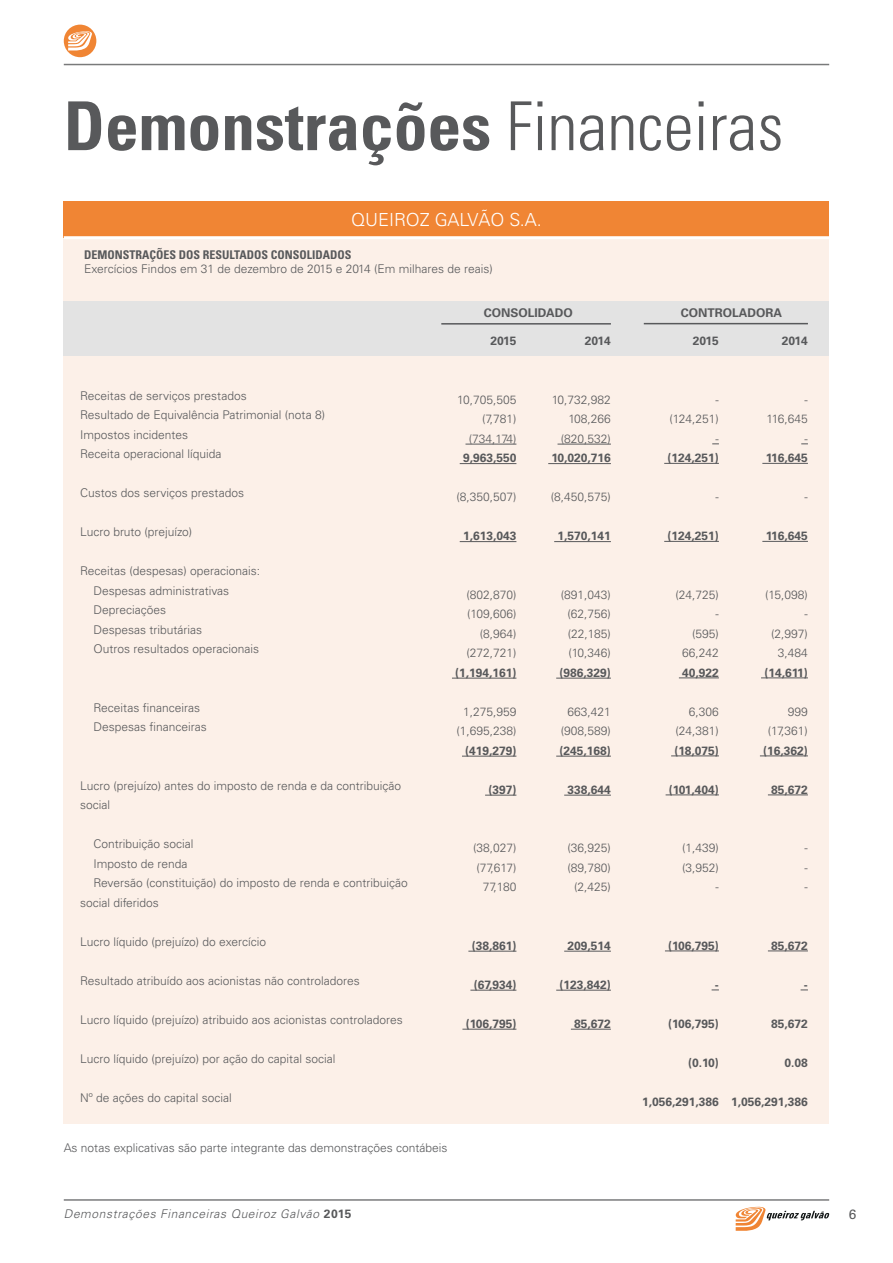
<style>
.page{position:relative;width:893px;height:1263px;background:#fff}
.page>*{position:absolute;margin:0;border:0;box-sizing:border-box;transform-origin:0 0}
.t1{font:700 condensed 67.5px "Univers";color:#58595b}
.t2{font:300 18px "Univers";color:#fff}
.t3{font:13.5px "Univers";color:#58595b}
.t4{font:300 12px/19.5px "Univers";color:#58595b;text-align:right}
.t5{font:700 12px "Univers";color:#58595b}
.t6{font:italic 300 12px "Univers";letter-spacing:.05em;color:#58595b}
.t7{font:700 condensed 12px "Univers";color:#58595b}
.s1{font-weight:300}
.s2{font-weight:700;font-style:normal}
</style>
<div class="page">
<svg style="left:735px;top:1207px;width:94px;height:24px"></svg>
<hr style="left:64px;top:1199px;width:765px;height:2px;background:#58595b">
<hr style="left:64px;top:64px;width:765px;height:1px;background:#58595b">
<div style="left:64px;top:25px;width:32px;height:32px;background:#f08534;border-radius:50%"></div>
<svg style="left:68px;top:31px;width:24px;height:20px"></svg>
<div style="left:64px;top:236px;width:765px;height:887px;background:#fcf0e8"></div>
<div style="left:64px;top:201px;width:765px;height:37px;background:#f08534"></div>
<hr style="left:64px;top:236px;width:765px;height:3px;background:#fff">
<div style="left:64px;top:302px;width:765px;height:54px;background:#e3e3e3"></div>
<hr style="left:465px;top:444px;width:51px;height:1px;background:#58595b">
<hr style="left:460px;top:463px;width:56px;height:1px;background:#58595b">
<hr style="left:460px;top:541px;width:56px;height:1px;background:#58595b">
<hr style="left:452px;top:678px;width:64px;height:1px;background:#58595b">
<hr style="left:462px;top:756px;width:54px;height:1px;background:#58595b">
<hr style="left:485px;top:795px;width:31px;height:1px;background:#58595b">
<hr style="left:468px;top:951px;width:48px;height:1px;background:#58595b">
<hr style="left:470px;top:990px;width:46px;height:1px;background:#58595b">
<hr style="left:462px;top:1029px;width:54px;height:1px;background:#58595b">
<hr style="left:557px;top:444px;width:54px;height:1px;background:#58595b">
<hr style="left:548px;top:463px;width:63px;height:1px;background:#58595b">
<hr style="left:554px;top:541px;width:57px;height:1px;background:#58595b">
<hr style="left:556px;top:678px;width:55px;height:1px;background:#58595b">
<hr style="left:556px;top:756px;width:55px;height:1px;background:#58595b">
<hr style="left:564px;top:795px;width:47px;height:1px;background:#58595b">
<hr style="left:564px;top:951px;width:47px;height:1px;background:#58595b">
<hr style="left:556px;top:990px;width:55px;height:1px;background:#58595b">
<hr style="left:571px;top:1029px;width:40px;height:1px;background:#58595b">
<hr style="left:441px;top:323px;width:170px;height:2px;background:#58595b">
<hr style="left:664px;top:463px;width:55px;height:1px;background:#58595b">
<hr style="left:664px;top:541px;width:55px;height:1px;background:#58595b">
<hr style="left:679px;top:678px;width:40px;height:1px;background:#58595b">
<hr style="left:671px;top:756px;width:48px;height:1px;background:#58595b">
<hr style="left:666px;top:795px;width:53px;height:1px;background:#58595b">
<hr style="left:665px;top:951px;width:54px;height:1px;background:#58595b">
<hr style="left:762px;top:463px;width:46px;height:1px;background:#58595b">
<hr style="left:762px;top:541px;width:46px;height:1px;background:#58595b">
<hr style="left:761px;top:678px;width:47px;height:1px;background:#58595b">
<hr style="left:760px;top:756px;width:48px;height:1px;background:#58595b">
<hr style="left:768px;top:795px;width:40px;height:1px;background:#58595b">
<hr style="left:768px;top:951px;width:40px;height:1px;background:#58595b">
<hr style="left:644px;top:323px;width:164px;height:1px;background:#58595b">
<h1 class="t1" style="left:64px;top:85px;width:721px">DEMONSTRAÇÕES <span class="s1">Financeiras</span></h1>
<h2 class="t2" style="left:351px;top:209px;width:192px">QUEIROZ GALVÃO S.A.</h2>
<p class="t7" style="left:84px;top:247px;width:240px">DEMONSTRAÇÕES DOS RESULTADOS CONSOLIDAD</p>
<p class="t7" style="left:337px;top:247px;width:16px">OS</p>
<p class="t4" style="left:84px;top:259px;width:410px">Exercícios Findos em 31 de dezembro de 2015 e 2014 (Em milhares de reais)</p>
<p class="t5" style="left:484px;top:306px;width:90px">CONSOLIDADO</p>
<p class="t5" style="left:490px;top:334px;width:28px">2015</p>
<p class="t5" style="left:585px;top:334px;width:28px">2014</p>
<p class="t4" style="left:80px;top:386px;width:247px;text-align:left">Receitas de serviços prestados<br>Resultado de Equivalência Patrimonial (nota 8)<br>Impostos incidentes<br>Receita operacional líquida</p>
<p class="t4" style="left:80px;top:483px;width:166px">Custos dos serviços prestados</p>
<p class="t4" style="left:80px;top:522px;width:114px">Lucro bruto (prejuízo)</p>
<p class="t4" style="left:93px;top:561px;width:168px;text-align:left;text-indent:-13px">Receitas (despesas) operacionais:<br>Despesas administrativas<br>Depreciações<br>Despesas tributárias<br>Outros resultados operacionais</p>
<p class="t4" style="left:93px;top:698px;width:115px;text-align:left">Receitas financeiras<br>Despesas financeiras</p>
<p class="t4" style="left:80px;top:776px;width:323px;text-align:left">Lucro (prejuízo) antes do imposto de renda e da contribuição social</p>
<p class="t4" style="left:93px;top:834px;width:102px">Contribuição social</p>
<p class="t4" style="left:93px;top:854px;width:96px">Imposto de renda</p>
<p class="t4" style="left:93px;top:873px;width:316px">Reversão (constituição) do imposto de renda e contribuição</p>
<p class="t4" style="left:80px;top:893px;width:80px">social diferidos</p>
<p class="t4" style="left:80px;top:932px;width:188px">Lucro líquido (prejuízo) do exercício</p>
<p class="t4" style="left:80px;top:971px;width:281px">Resultado atribuído aos acionistas não controladores</p>
<p class="t4" style="left:80px;top:1010px;width:324px">Lucro líquido (prejuízo) atribuido aos acionistas controladores</p>
<p class="t4" style="left:80px;top:1049px;width:257px">Lucro líquido (prejuízo) por ação do capital social</p>
<p class="t4" style="left:80px;top:1088px;width:153px">Nº de ações do capital social</p>
<p class="t4" style="left:457px;top:390px;width:61px">10,705,505 (7,781) (734,174)</p>
<p class="t5" style="left:463px;top:451px;width:55px">9,963,550</p>
<p class="t4" style="left:456px;top:487px;width:62px">(8,350,507)</p>
<p class="t5" style="left:463px;top:529px;width:55px">1,613,043</p>
<p class="t4" style="left:466px;top:585px;width:52px">(802,870) (109,606) (8,964) (272,721)</p>
<p class="t5" style="left:455px;top:666px;width:63px">(1,194,161)</p>
<p class="t4" style="left:456px;top:702px;width:62px;text-align:center">1,275,959 (1,695,238)</p>
<p class="t5" style="left:465px;top:744px;width:53px">(419,279)</p>
<p class="t5" style="left:488px;top:783px;width:30px">(397)</p>
<p class="t4" style="left:473px;top:838px;width:45px">(38,027) (77,617)<br>77,180</p>
<p class="t5" style="left:472px;top:939px;width:46px">(38,861)</p>
<p class="t5" style="left:474px;top:978px;width:44px">(67,934)</p>
<p class="t5" style="left:466px;top:1017px;width:52px">(106,795)</p>
<p class="t4" style="left:64px;top:1138px;width:385px">As notas explicativas são parte integrante das demonstrações contábeis</p>
<p class="t4" style="left:552px;top:390px;width:61px">10,732,982<br>108,266 (820,532)</p>
<p class="t5" style="left:552px;top:451px;width:61px">10,020,716</p>
<p class="t4" style="left:551px;top:487px;width:62px">(8,450,575)</p>
<p class="t5" style="left:557px;top:529px;width:55px">1,570,141</p>
<p class="t4" style="left:567px;top:585px;width:45px;text-align:justify;text-indent:-7px">(891,043) (62,756) (22,185) (10,346)</p>
<p class="t5" style="left:560px;top:666px;width:53px">(986,329)</p>
<p class="t4" style="left:561px;top:702px;width:52px;text-align:center">663,421 (908,589)</p>
<p class="t5" style="left:560px;top:744px;width:53px">(245,168)</p>
<p class="t5" style="left:567px;top:783px;width:45px">338,644</p>
<p class="t4" style="left:567px;top:838px;width:45px;text-align:center">(36,925) (89,780) (2,425)</p>
<p class="t5" style="left:567px;top:939px;width:45px">209,514</p>
<p class="t5" style="left:560px;top:978px;width:53px">(123,842)</p>
<p class="t5" style="left:574px;top:1017px;width:38px">85,672</p>
<p class="t5" style="left:681px;top:306px;width:103px">CONTROLADORA</p>
<p class="t5" style="left:693px;top:334px;width:28px">2015</p>
<p class="t5" style="left:782px;top:334px;width:28px">2014</p>
<p class="t4" style="left:669px;top:390px;width:51px">- (124,251) -</p>
<p class="t5" style="left:668px;top:451px;width:53px">(124,251)</p>
<p class="t4" style="left:716px;top:487px;width:5px">-</p>
<p class="t5" style="left:668px;top:529px;width:53px">(124,251)</p>
<p class="t4" style="left:675px;top:585px;width:45px">(24,725) -<br>(595)<br>66,242</p>
<p class="t5" style="left:682px;top:665px;width:38px">40,922</p>
<p class="t4" style="left:675px;top:702px;width:45px">6,306 (24,381)</p>
<p class="t5" style="left:674px;top:743px;width:46px">(18,075)</p>
<p class="t5" style="left:669px;top:782px;width:51px">(101,404)</p>
<p class="t4" style="left:682px;top:838px;width:38px">(1,439) (3,952) -</p>
<p class="t4" style="left:766px;top:390px;width:43px">-<br>116,645 -</p>
<p class="t5" style="left:766px;top:451px;width:44px">116,645</p>
<p class="t4" style="left:805px;top:487px;width:5px">-</p>
<p class="t5" style="left:766px;top:529px;width:44px">116,645</p>
<p class="t4" style="left:765px;top:585px;width:44px">(15,098) - (2,997)<br>3,484</p>
<p class="t5" style="left:764px;top:665px;width:45px">(14,611)</p>
<p class="t4" style="left:768px;top:702px;width:42px">999 (17,361)</p>
<p class="t5" style="left:763px;top:743px;width:46px">(16,362)</p>
<p class="t5" style="left:771px;top:782px;width:38px">85,672</p>
<p class="t4" style="left:805px;top:838px;width:5px;text-align:justify">- - -</p>
<p class="t5" style="left:668px;top:938px;width:52px">(106,795)</p>
<p class="t5" style="left:715px;top:977px;width:5px">-</p>
<p class="t5" style="left:668px;top:1016px;width:52px">(106,795)</p>
<p class="t5" style="left:688px;top:1055px;width:32px">(0.10)</p>
<p class="t5" style="left:642px;top:1094px;width:78px">1,056,291,386</p>
<p class="t5" style="left:771px;top:938px;width:38px">85,672</p>
<p class="t5" style="left:804px;top:977px;width:5px">-</p>
<p class="t5" style="left:771px;top:1016px;width:38px">85,672</p>
<p class="t5" style="left:785px;top:1055px;width:25px">0.08</p>
<p class="t5" style="left:731px;top:1094px;width:78px">1,056,291,386</p>
<p class="t6" style="left:64px;top:1207px;width:289px">Demonstrações Financeiras Queiroz Galvão <span class="s2">2015</span></p>
<p class="t3" style="left:849px;top:1206px;width:9px">6</p>
</div>
